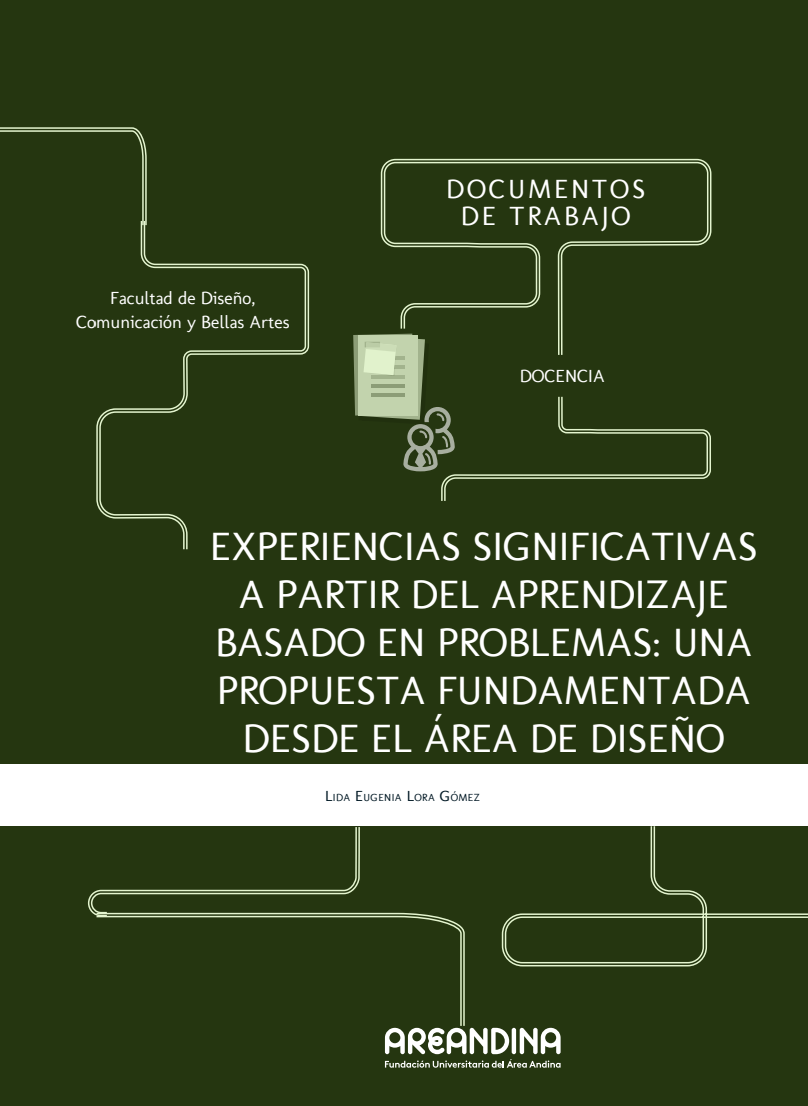
<style>
.page{position:relative;width:808px;height:1106px;background:#253610}
.page>*{position:absolute;margin:0;border:0;box-sizing:border-box;transform-origin:0 0}
.Título_obra{font:40.5px/48px "Molengo";color:#fff;text-align:center}
.Documentos_de_trabaj{font:27px/27px "Molengo";letter-spacing:.1em;color:#fff;text-align:center}
.Facultad{font:18px/24px "Molengo";color:#fff;text-align:center}
.Docencia{font:18px "Molengo";color:#fff}
.Autores{font:10.5px "Molengo";letter-spacing:.035em;color:#021925}
.s1{font-size:15px}
</style>
<div class="page">
<svg style="left:87px;top:827px;width:273px;height:88px"></svg>
<svg style="left:95px;top:912px;width:370px;height:114px"></svg>
<svg style="left:95px;top:915px;width:367px;height:111px"></svg>
<svg style="left:501px;top:826px;width:307px;height:141px"></svg>
<svg style="left:0;top:127px;width:147px;height:92px"></svg>
<svg style="left:96px;top:219px;width:211px;height:331px"></svg>
<div style="left:0;top:764px;width:808px;height:62px;background:#fff"></div>
<svg style="left:353px;top:334px;width:358px;height:167px"></svg>
<svg style="left:380px;top:158px;width:332px;height:198px"></svg>
<svg style="left:385px;top:1027px;width:176px;height:40px"></svg>
<p class="Facultad" style="left:76px;top:285px;width:215px">Facultad de Diseño,<br>Comunicación y Bellas Artes</p>
<p class="Documentos_de_trabaj" style="left:446px;top:175px;width:201px">DOCUMENTOS<br>DE TRABAJO</p>
<p class="Docencia" style="left:520px;top:365px;width:86px">DOCENCIA</p>
<p class="Título_obra" style="left:210px;top:522px;width:549px">EXPERIENCIAS SIGNIFICATIVAS<br>A PARTIR DEL APRENDIZAJE<br>BASADO EN PROBLEMAS: UNA<br>PROPUESTA FUNDAMENTADA<br>DESDE EL ÁREA DE DISEÑO</p>
<p class="Autores" style="left:325px;top:791px;width:157px"><span class="s1">L</span>IDA <span class="s1">E</span>UGENIA <span class="s1">L</span>ORA <span class="s1">G</span>ÓMEZ</p>
</div>
